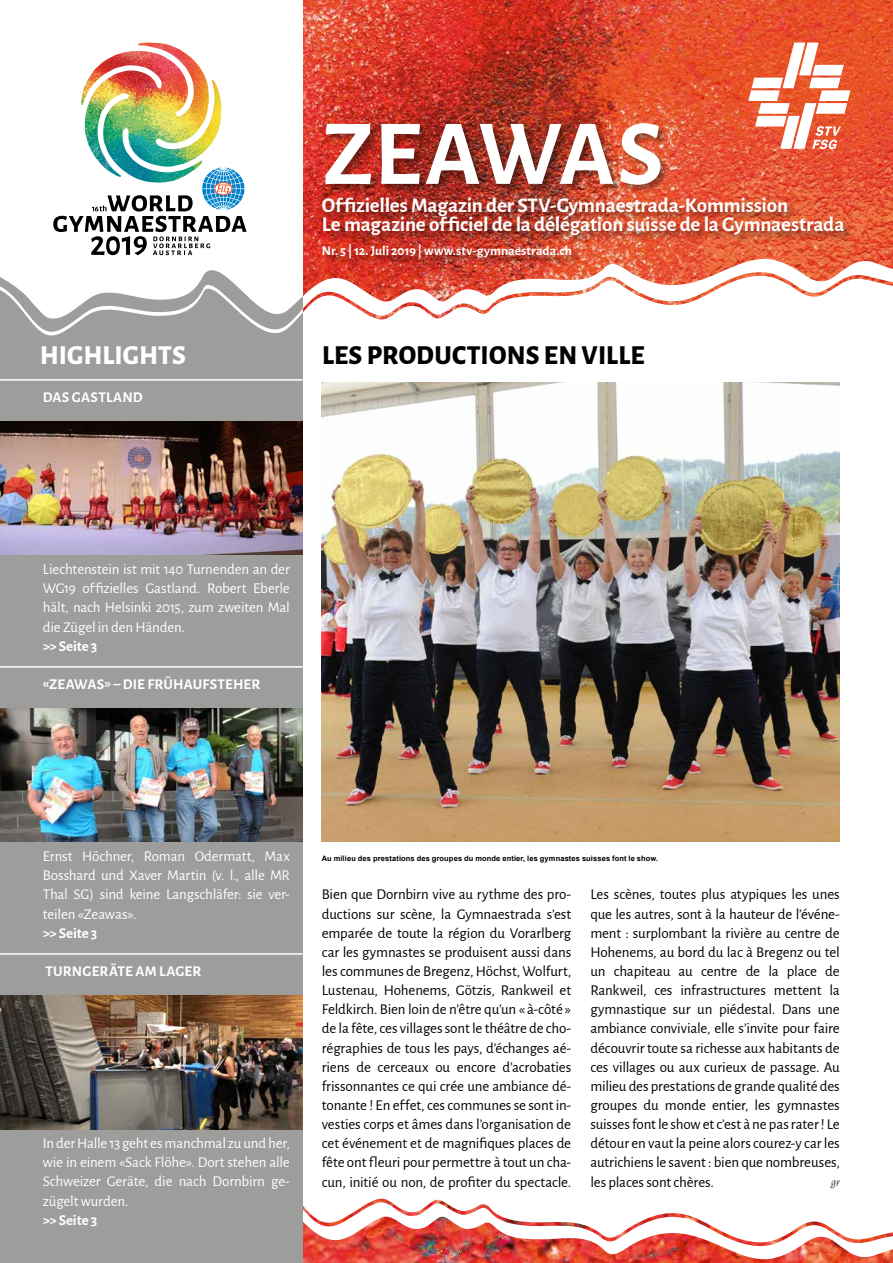
<style>
.page{position:relative;width:893px;height:1263px;background:#fff}
.page>*{position:absolute;margin:0;border:0;box-sizing:border-box;transform-origin:0 0}
.t1{font:700 93px "Alegreya Sans";letter-spacing:.005em;color:#fff}
.t2{font:800 27px "Alegreya Sans";letter-spacing:.005em;color:#000}
.t3{font:800 27px "Alegreya Sans";letter-spacing:.005em;color:#fff}
.t4{font:700 21px/19.5px "Alegreya Sans";letter-spacing:-.01em;color:#fff}
.t5{font:15px/19.2px "Alegreya Sans";letter-spacing:-.01em;color:#000;text-align:justify}
.t6{font:15px/19.2px "Alegreya Sans";letter-spacing:-.015em;color:#fff;text-align:justify}
.t7{font:700 15px "Alegreya Sans";letter-spacing:.01em;color:#fff}
.t8{font:700 13.5px "Alegreya Sans";letter-spacing:.005em;color:#fff}
.t9{font:italic 300 12px "Alegreya Sans";color:#000}
.t10{font:700 7.5px "Arial";letter-spacing:.015em;color:#000}
</style>
<div class="page">
<img style="left:303px;top:1198px;width:590px;height:65px">
<img style="left:303px;top:0;width:590px;height:320px">
<div style="left:0;top:0;width:303px;height:1263px;background:#9d9d9c"></div>
<svg style="left:0;top:0;width:303px;height:336px;background:#e6e9e3"></svg>
<div style="left:322px;top:123px;width:531px;height:145px;background:#000;opacity:.4"></div>
<svg style="left:748px;top:43px;width:102px;height:106px"></svg>
<svg style="left:53px;top:167px;width:194px;height:88px;background:#bac6c9"></svg>
<img style="left:81px;top:43px;width:113px;height:74px">
<img style="left:0;top:421px;width:303px;height:134px">
<hr style="left:0;top:379px;width:303px;height:2px;background:#fff">
<img style="left:0;top:708px;width:303px;height:134px">
<hr style="left:0;top:666px;width:303px;height:2px;background:#fff">
<img style="left:0;top:995px;width:303px;height:134px">
<hr style="left:0;top:953px;width:303px;height:2px;background:#fff">
<img style="left:322px;top:383px;width:518px;height:459px">
<h2 class="t3" style="left:40px;top:334px;width:147px">HIGHLIGHTS</h2>
<p class="t7" style="left:43px;top:386px;width:102px">DAS GASTLAND</p>
<h1 class="t1" style="left:323px;top:85px;width:342px">ZEAWAS</h1>
<h3 class="t4" style="left:322px;top:194px;width:524px">Offizielles Magazin der STV-Gymnaestrada-Kommission<br>Le magazine officiel de la délégation suisse de la Gymnaestrada</h3>
<p class="t8" style="left:322px;top:241px;width:252px">Nr. 5 | 12. Juli 2019 | www.stv-gymnaestrada.ch</p>
<h2 class="t2" style="left:322px;top:334px;width:324px">LES PRODUCTIONS EN VILLE</h2>
<p class="t6" style="left:43px;top:559px;width:248px">Liechtenstein ist mit 140 Turnenden an der WG19 offizielles Gastland. Robert Eberle hält, nach Helsinki 2015, zum zweiten Mal die Zügel in den Händen.</p>
<p class="t7" style="left:43px;top:635px;width:56px">&gt;&gt; Seite 3</p>
<p class="t7" style="left:42px;top:673px;width:219px">«ZEAWAS» – DIE FRÜHAUFSTEHER</p>
<p class="t6" style="left:43px;top:846px;width:248px">Ernst Höchner, Roman Odermatt, Max Bosshard und Xaver Martin (v. l., alle MR Thal SG) sind keine Langschläfer: sie ver&shy;teilen «Zeawas».</p>
<p class="t7" style="left:43px;top:922px;width:56px">&gt;&gt; Seite 3</p>
<p class="t7" style="left:45px;top:960px;width:157px">TURNGERÄTE AM LAGER</p>
<p class="t6" style="left:43px;top:1133px;width:248px">In der Halle 13 geht es manchmal zu und her, wie in einem «Sack Flöhe». Dort stehen alle Schweizer Geräte, die nach Dornbirn ge&shy;zügelt wurden.</p>
<p class="t7" style="left:43px;top:1209px;width:56px">&gt;&gt; Seite 3</p>
<p class="t10" style="left:322px;top:853px;width:338px">Au milieu des prestations des groupes du monde entier, les gymnastes suisses font le show.</p>
<p class="t5" style="left:322px;top:884px;width:251px">Bien que Dornbirn vive au rythme des pro&shy;ductions sur scène, la Gymnaestrada s’est emparée de toute la région du Vorarlberg car les gymnastes se produisent aussi dans les communes de Bregenz, Höchst, Wolfurt, Lustenau, Hohenems, Götzis, Rankweil et Feldkirch. Bien loin de n’être qu’un « à-côté » de la fête, ces villages sont le théâtre de cho&shy;régraphies de tous les pays, d’échanges aé&shy;riens de cerceaux ou encore d’acrobaties frissonnantes ce qui crée une ambiance dé&shy;tonante ! En effet, ces communes se sont in&shy;vesties corps et âmes dans l’organisation de cet événement et de magnifiques places de fête ont fleuri pour permettre à tout un cha&shy;cun, initié ou non, de profiter du spectacle.</p>
<p class="t5" style="left:590px;top:884px;width:251px">Les scènes, toutes plus atypiques les unes que les autres, sont à la hauteur de l’événe&shy;ment : surplombant la rivière au centre de Hohenems, au bord du lac à Bregenz ou tel un chapiteau au centre de la place de Rankweil, ces infrastructures mettent la gymnastique sur un piédestal. Dans une ambiance conviviale, elle s’invite pour faire découvrir toute sa richesse aux habitants de ces villages ou aux curieux de passage. Au milieu des prestations de grande qualité des groupes du monde entier, les gymnastes suisses font le show et c’est à ne pas rater ! Le détour en vaut la peine alors courez-y car les autrichiens le savent : bien que nombreuses, les places sont chères.</p>
<p class="t9" style="left:831px;top:1175px;width:10px">gr</p>
</div>
